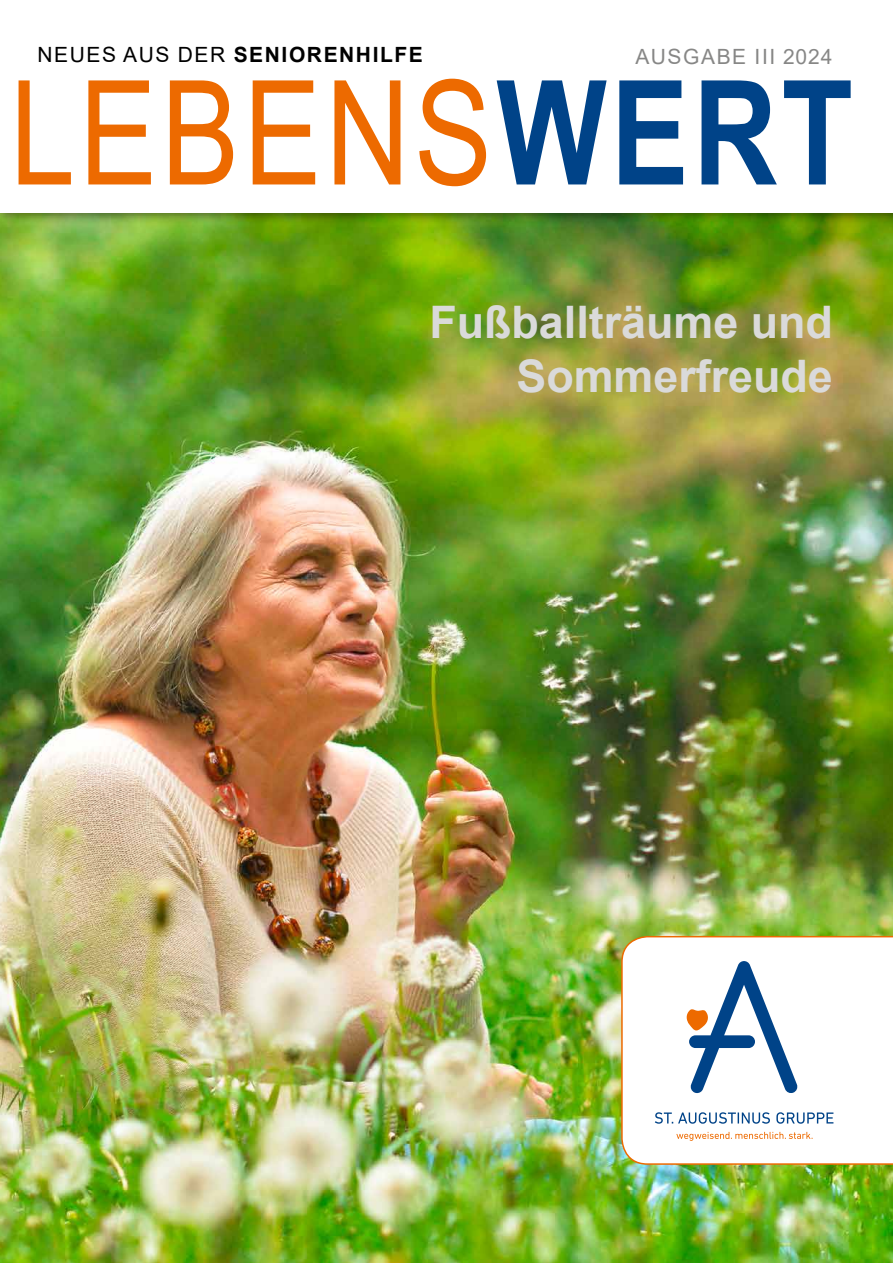
<style>
.page{position:relative;width:893px;height:1263px;background:#fff}
.page>*{position:absolute;margin:0;border:0;box-sizing:border-box;transform-origin:0 0}
.t1{font:145.35px "Arial";letter-spacing:.035em;color:#ed6a00;scale:.81 1}
.t2{font:700 44.85px/53.8px "Arial";color:#dadada;text-align:right}
.t3{font:700 21px "Arial";letter-spacing:.075em;color:#000}
.t4{font:21px "Arial";letter-spacing:.075em;color:#878786}
.s1{font-weight:400}
.s2{font-weight:700;color:#004388}
</style>
<div class="page">
<img style="left:0;top:224px;width:893px;height:1039px">
<div style="left:0;top:0;width:893px;height:224px;background:#000;opacity:.45"></div>
<div style="left:0;top:0;width:893px;height:213px;background:#fff"></div>
<svg style="left:620px;top:935px;width:273px;height:230px"></svg>
<svg style="left:686px;top:961px;width:112px;height:133px"></svg>
<svg style="left:676px;top:1132px;width:136px;height:9px"></svg>
<svg style="left:655px;top:1112px;width:115px;height:12px"></svg>
<svg style="left:776px;top:1112px;width:57px;height:12px"></svg>
<p class="t3" style="left:38px;top:40px;width:387px"><span class="s1">N EUES AUS DER</span> SEniorenhilfe</p>
<p class="t4" style="left:635px;top:42px;width:199px">AUSGABE III 2024</p>
<h1 class="t1" style="left:10px;top:33px;width:1042px">LEBENS<span class="s2">wert</span></h1>
<p class="t2" style="left:429px;top:296px;width:405px">Fußballträume und<br>Sommerfreude</p>
</div>
